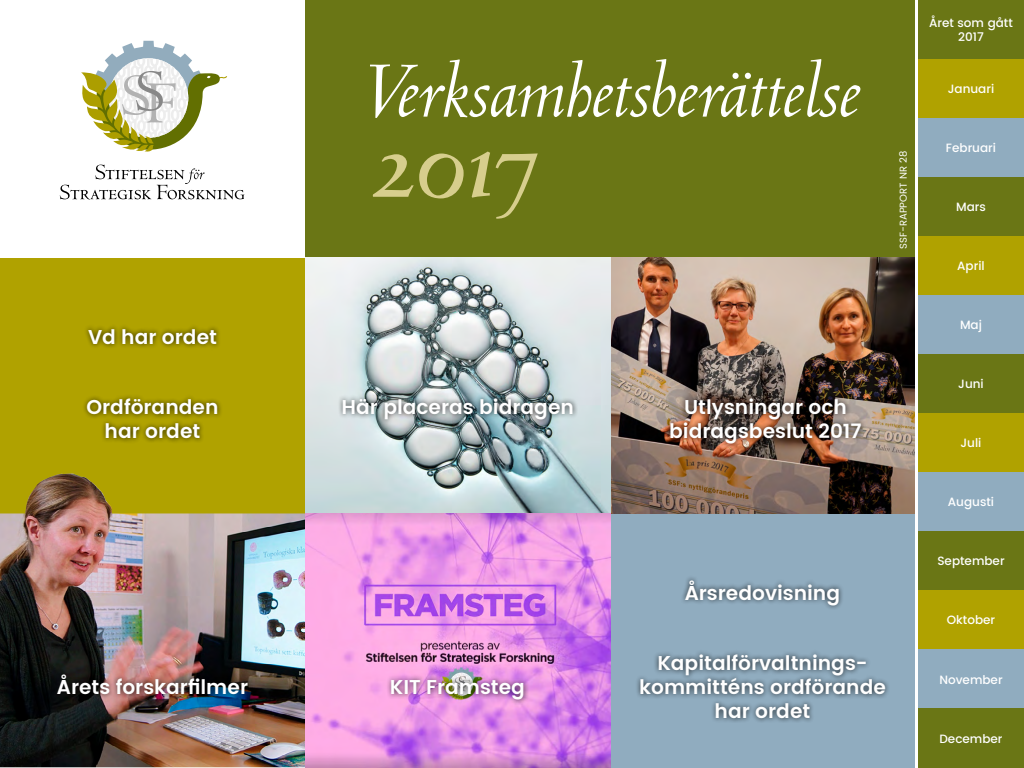
<style>
.page{position:relative;width:1024px;height:768px;background:#fff}
.page>*{position:absolute;margin:0;border:0;box-sizing:border-box;transform-origin:0 0}
.t1{font:600 20px/24px "Poppins";color:#fff;text-align:center}
.t2{font:500 12px/14px "Poppins";color:#fff;text-align:center}
.t3{font:10px "Poppins";color:#fff}
</style>
<div class="page">
<div style="left:0;top:258px;width:305px;height:255px;background:#b0a200"></div>
<div style="left:0;top:0;width:915px;height:258px;background:#6a7615"></div>
<svg style="left:373px;top:152px;width:165px;height:67px"></svg>
<svg style="left:370px;top:59px;width:490px;height:59px"></svg>
<div style="left:610px;top:513px;width:305px;height:255px;background:#90acbf"></div>
<div style="left:918px;top:0;width:106px;height:59px;background:#6a7615"></div>
<div style="left:918px;top:59px;width:106px;height:59px;background:#b0a200"></div>
<div style="left:918px;top:118px;width:106px;height:59px;background:#90acbf"></div>
<div style="left:918px;top:177px;width:106px;height:59px;background:#6a7615"></div>
<div style="left:918px;top:236px;width:106px;height:59px;background:#b0a200"></div>
<div style="left:918px;top:295px;width:106px;height:59px;background:#90acbf"></div>
<div style="left:918px;top:354px;width:106px;height:60px;background:#6a7615"></div>
<div style="left:918px;top:414px;width:106px;height:59px;background:#b0a200"></div>
<div style="left:918px;top:473px;width:106px;height:59px;background:#90acbf"></div>
<div style="left:918px;top:532px;width:106px;height:59px;background:#6a7615"></div>
<div style="left:918px;top:591px;width:106px;height:59px;background:#b0a200"></div>
<div style="left:918px;top:650px;width:106px;height:59px;background:#90acbf"></div>
<div style="left:918px;top:709px;width:106px;height:59px;background:#6a7615"></div>
<div style="left:0;top:0;width:305px;height:258px;background:#fff"></div>
<svg style="left:60px;top:165px;width:184px;height:35px"></svg>
<svg style="left:81px;top:41px;width:146px;height:111px"></svg>
<div style="left:82px;top:324px;width:141px;height:120px;background:#000;opacity:.75"></div>
<div style="left:635px;top:574px;width:255px;height:149px;background:#000;opacity:.75"></div>
<img style="left:610px;top:258px;width:305px;height:256px">
<div style="left:665px;top:393px;width:202px;height:56px;background:#000;opacity:.75"></div>
<svg style="left:305px;top:258px;width:305px;height:255px;background:#c1cdcf"></svg>
<div style="left:338px;top:393px;width:240px;height:32px;background:#000;opacity:.75"></div>
<img style="left:305px;top:513px;width:305px;height:255px">
<div style="left:386px;top:674px;width:143px;height:31px;background:#000;opacity:.75"></div>
<img style="left:0;top:473px;width:305px;height:294px">
<div style="left:52px;top:669px;width:201px;height:31px;background:#000;opacity:.75"></div>
<p class="t2" style="left:929px;top:16px;width:85px">Året som gått<br>2017</p>
<p class="t2" style="left:948px;top:82px;width:48px">Januari</p>
<p class="t3" style="left:896px;top:249px;width:99px;rotate:-90deg">SSF-RAPPORT NR 28</p>
<p class="t2" style="left:946px;top:141px;width:52px">Februari</p>
<p class="t2" style="left:956px;top:200px;width:31px">Mars</p>
<p class="t2" style="left:957px;top:259px;width:29px">April</p>
<p class="t1" style="left:88px;top:326px;width:131px">Vd har ordet</p>
<p class="t2" style="left:960px;top:318px;width:23px">Maj</p>
<p class="t2" style="left:958px;top:377px;width:27px">Juni</p>
<p class="t1" style="left:86px;top:396px;width:134px">Ordföranden har ordet</p>
<p class="t1" style="left:342px;top:396px;width:234px">Här placeras bidragen</p>
<p class="t1" style="left:669px;top:396px;width:194px">Utlysningar och bidragsbeslut 2017</p>
<p class="t2" style="left:961px;top:436px;width:22px">Juli</p>
<p class="t2" style="left:948px;top:495px;width:48px">Augusti</p>
<p class="t2" style="left:937px;top:555px;width:69px">September</p>
<p class="t1" style="left:685px;top:582px;width:157px">Årsredovisning</p>
<p class="t2" style="left:947px;top:614px;width:50px">Oktober</p>
<p class="t1" style="left:57px;top:676px;width:193px">Årets forskarfilmer</p>
<p class="t1" style="left:390px;top:676px;width:137px">KIT Framsteg</p>
<p class="t1" style="left:639px;top:652px;width:248px">Kapitalförvaltnings&shy;kommitténs ordförande har ordet</p>
<p class="t2" style="left:939px;top:673px;width:65px">November</p>
<p class="t2" style="left:939px;top:732px;width:65px">December</p>
</div>
